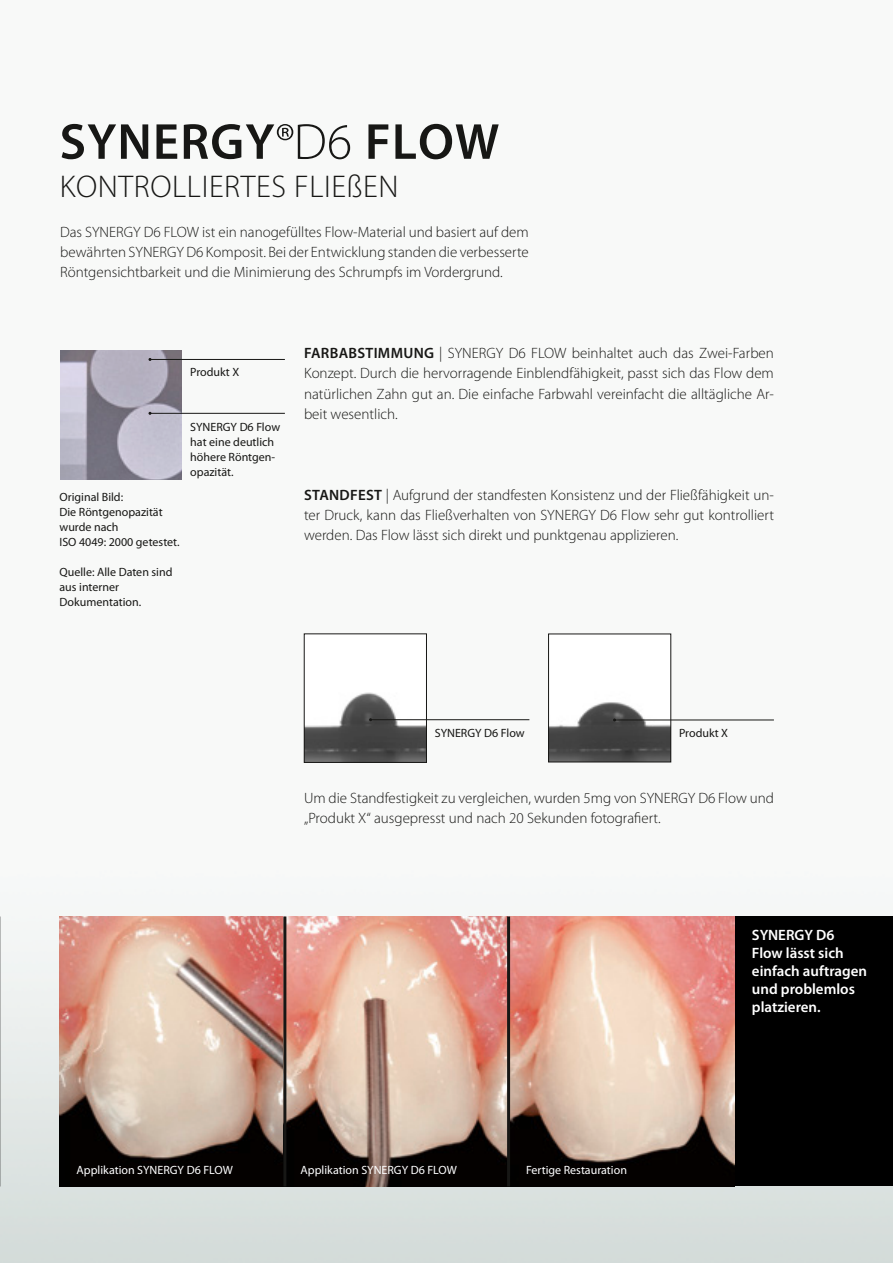
<style>
.page{position:relative;width:893px;height:1263px;background:#fff}
.page>*{position:absolute;margin:0;border:0;box-sizing:border-box;transform-origin:0 0}
.t1{font:600 51px "Myriad Pro";letter-spacing:.02em;color:#171715}
.t2{font:300 31.5px "Myriad Pro";letter-spacing:.02em;color:#171715}
.t3{font:300 15px/20.2px "Myriad Pro";color:#171715;text-align:justify}
.t4{font:600 15px/18px "Myriad Pro";color:#fff}
.t5{font:12px/15px "Myriad Pro";color:#171715}
.t6{font:12px "Myriad Pro";color:#fff}
.s1{font-weight:300}
.s2{font-weight:600}
</style>
<div class="page">
<img style="left:0;top:350px;width:893px;height:913px">
<img style="left:306px;top:636px;width:119px;height:125px">
<div style="left:304px;top:634px;width:123px;height:129px;border:1px solid #171715"></div>
<hr style="left:371px;top:719px;width:158px;height:1px;background:#171715">
<img style="left:550px;top:636px;width:119px;height:124px">
<div style="left:548px;top:634px;width:123px;height:128px;border:1px solid #171715"></div>
<hr style="left:614px;top:720px;width:160px;height:1px;background:#171715">
<div style="left:60px;top:916px;width:833px;height:270px;background:#000"></div>
<img style="left:60px;top:351px;width:122px;height:128px">
<hr style="left:150px;top:359px;width:135px;height:1px;background:#171715">
<hr style="left:150px;top:413px;width:135px;height:1px;background:#171715">
<img style="left:60px;top:916px;width:674px;height:270px">
<hr style="left:283px;top:916px;width:3px;height:270px;background:#171715">
<hr style="left:507px;top:916px;width:3px;height:270px;background:#171715">
<h1 class="t1" style="left:60px;top:113px;width:441px">SYNERGY<span class="s1">®D6</span> FLOW</h1>
<h2 class="t2" style="left:60px;top:169px;width:340px">KONTROLLIERTES FLIEßEN</h2>
<p class="t3" style="left:60px;top:222px;width:470px">Das SYNERGY D6 FLOW ist ein nanogefülltes Flow-Material und basiert auf dem bewährten SYNERGY D6 Komposit. Bei der Entwicklung standen die verbesserte Röntgensichtbarkeit und die Minimierung des Schrumpfs im Vordergrund.</p>
<p class="t5" style="left:190px;top:364px;width:50px">Produkt X</p>
<p class="t5" style="left:60px;top:490px;width:122px">Original Bild:<br>Die Röntgenopazität wurde nach<br>ISO 4049: 2000 getestet.</p>
<p class="t5" style="left:60px;top:565px;width:114px">Quelle: Alle Daten sind aus interner<br>Dokumentation.</p>
<p class="t5" style="left:190px;top:420px;width:91px">SYNERGY D6 Flow hat eine deutlich höhere Röntgen&shy;opazität.</p>
<p class="t3" style="left:304px;top:343px;width:471px"><span class="s2">FARBABSTIMMUNG</span> | SYNERGY D6 FLOW beinhaltet auch das Zwei-Farben Konzept. Durch die hervorragende Einblendfähigkeit, passt sich das Flow dem natürlichen Zahn gut an. Die einfache Farbwahl vereinfacht die alltägliche Ar&shy;beit wesentlich.</p>
<p class="t3" style="left:304px;top:485px;width:471px"><span class="s2">STANDFEST</span> | Aufgrund der standfesten Konsistenz und der Fließfähigkeit un&shy;ter Druck, kann das Fließverhalten von SYNERGY D6 Flow sehr gut kontrolliert werden. Das Flow lässt sich direkt und punktgenau applizieren.</p>
<p class="t5" style="left:435px;top:726px;width:91px">SYNERGY D6 Flow</p>
<p class="t5" style="left:679px;top:726px;width:50px">Produkt X</p>
<p class="t3" style="left:304px;top:788px;width:471px">Um die Standfestigkeit zu vergleichen, wurden 5mg von SYNERGY D6 Flow und „Produkt X“ ausgepresst und nach 20 Sekunden fotografiert.</p>
<p class="t4" style="left:752px;top:927px;width:117px">SYNERGY D6<br>Flow lässt sich einfach auftragen und problemlos platzieren.</p>
<p class="t6" style="left:77px;top:1163px;width:158px">Applikation SYNERGY D6 FLOW</p>
<p class="t6" style="left:301px;top:1163px;width:158px">Applikation SYNERGY D6 FLOW</p>
<p class="t6" style="left:526px;top:1163px;width:103px">Fertige Restauration</p>
</div>
